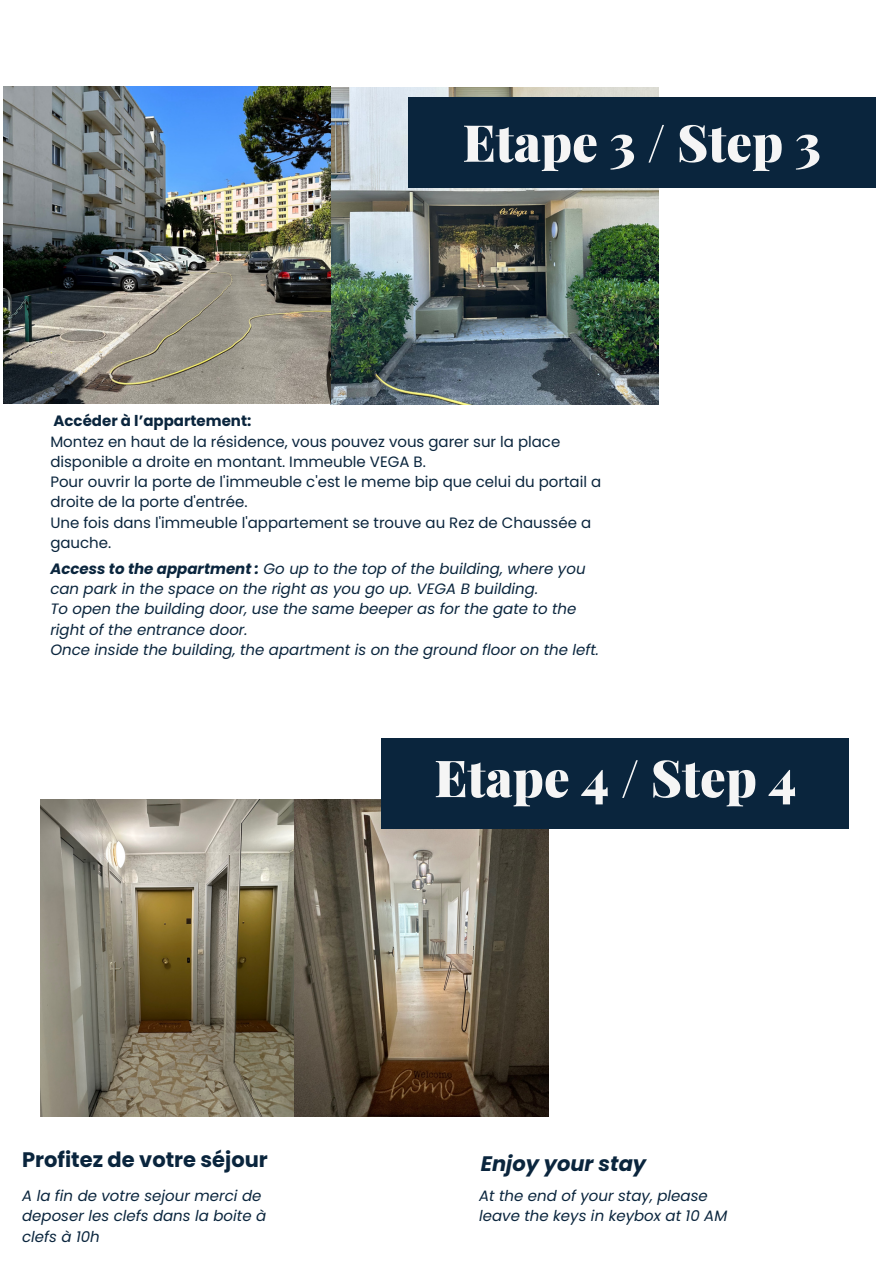
<style>
.page{position:relative;width:893px;height:1264px;background:#fff}
.page>*{position:absolute;margin:0;border:0;box-sizing:border-box;transform-origin:0 0}
.t1{font:900 51.15px "Playfair Display";color:#f5f5f5}
.t2{font:700 21px "Poppins";color:#0a253d}
.t3{font:italic 700 21px "Poppins";color:#0a253d}
.t4{font:italic 15px/20.2px "Poppins";color:#0a253d}
.t5{font:15px/20.2px "Poppins";color:#0a253d}
.t6{font:700 15px "Poppins";color:#0a253d}
.s1{font-weight:700}
</style>
<div class="page">
<img style="left:4px;top:87px;width:654px;height:317px">
<div style="left:408px;top:97px;width:467px;height:90px;background:#0a253d"></div>
<img style="left:41px;top:799px;width:508px;height:317px">
<div style="left:381px;top:738px;width:468px;height:90px;background:#0a253d"></div>
<p class="t1" style="left:462px;top:106px;width:360px">Etape 3 / Step 3</p>
<p class="t6" style="left:53px;top:411px;width:199px">Accéder à l’appartement:</p>
<p class="t5" style="left:50px;top:431px;width:511px">Montez en haut de la résidence, vous pouvez vous garer sur la place disponible a droite en montant. Immeuble VEGA B.</p>
<p class="t5" style="left:50px;top:472px;width:552px">Pour ouvrir la porte de l'immeuble c'est le meme bip que celui du portail a droite de la porte d'entrée.</p>
<p class="t5" style="left:50px;top:512px;width:542px">Une fois dans l'immeuble l'appartement se trouve au Rez de Chaussée a gauche.</p>
<p class="t4" style="left:50px;top:558px;width:536px"><span class="s1">Access to the appartment :</span> Go up to the top of the building, where you can park in the space on the right as you go up. VEGA B building.</p>
<p class="t4" style="left:50px;top:599px;width:527px">To open the building door, use the same beeper as for the gate to the right of the entrance door.</p>
<p class="t4" style="left:50px;top:639px;width:550px">Once inside the building, the apartment is on the ground floor on the left.</p>
<p class="t1" style="left:434px;top:741px;width:363px">Etape 4 / Step 4</p>
<p class="t2" style="left:22px;top:1145px;width:247px">Profitez de votre séjour</p>
<p class="t3" style="left:480px;top:1149px;width:167px">Enjoy your stay</p>
<p class="t4" style="left:22px;top:1185px;width:245px">A la fin de votre sejour merci de deposer les clefs dans la boite à clefs à 10h</p>
<p class="t4" style="left:479px;top:1185px;width:250px">At the end of your stay, please leave the keys in keybox at 10 AM</p>
</div>
